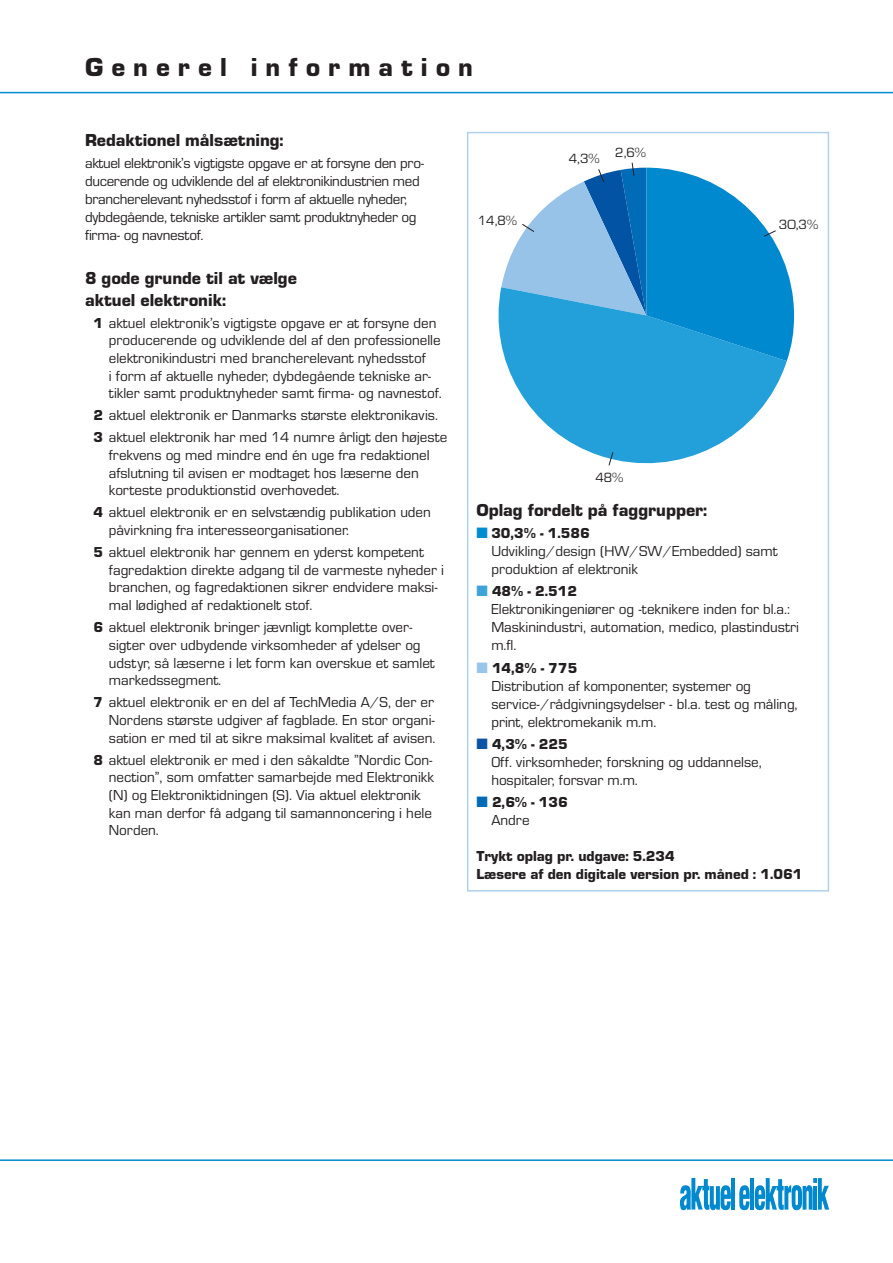
<style>
.page{position:relative;width:893px;height:1263px;background:#fff}
.page>*{position:absolute;margin:0;border:0;box-sizing:border-box;transform-origin:0 0}
.t1{font:27px "Eurostile Black DTC";letter-spacing:.3em;color:#231f20}
.t2{font:18px/21.6px "Eurostile Black DTC";color:#231f20}
.t3{font:15px/17.7px "Eurostile Roman DTC";color:#231f20}
.t4{font:15px/18px "Eurostile Roman DTC";letter-spacing:-.02em;color:#231f20}
.t5{font:15px "Eurostile Black DTC";color:#231f20}
.t6{font:13.8px "Eurostile Roman DTC";color:#231f20}
.s1{font-family:"Eurostile Black DTC"}
.s2{color:#008cd0}
.s3{color:#3ea3d9}
.s4{color:#99c6e8}
.s5{color:#0a52a4}
.s6{color:#016ab6}
</style>
<div class="page">
<hr style="left:0;top:92px;width:893px;height:1px;background:#008cd0">
<hr style="left:0;top:1159px;width:893px;height:2px;background:#008cd0">
<hr style="left:731px;top:1178px;width:4px;height:31px;background:#0089cf">
<svg style="left:680px;top:1178px;width:51px;height:32px"></svg>
<svg style="left:739px;top:1178px;width:90px;height:32px"></svg>
<div style="left:467px;top:132px;width:362px;height:759px;border:2px solid #b0d1ee"></div>
<svg style="left:498px;top:289px;width:289px;height:175px;fill:#239fd9"></svg>
<svg style="left:501px;top:162px;width:293px;height:199px"></svg>
<svg style="left:608px;top:451px;width:6px;height:15px"></svg>
<h1 class="t1" style="left:85px;top:52px;width:389px">Generel information</h1>
<p class="t2" style="left:85px;top:129px;width:200px">Redaktionel målsætning:</p>
<p class="t4" style="left:85px;top:154px;width:341px">aktuel elektronik’s vigtigste opgave er at forsyne den pro&shy;ducerende og udviklende del af elektronikindustrien med</p>
<p class="t4" style="left:85px;top:190px;width:333px">brancherelevant nyhedsstof i form af aktuelle nyheder, dybdegående, tekniske artikler samt produktnyheder og firma- og navnestof.</p>
<p class="t2" style="left:85px;top:267px;width:213px">8 gode grunde til at vælge aktuel elektronik:</p>
<p class="t3" style="left:109px;top:314px;width:334px;text-indent:-15px"><span class="s1">1</span> aktuel elektronik’s vigtigste opgave er at forsyne den producerende og udviklende del af den professionelle elektronikindustri med brancherelevant nyhedsstof<br>i form af aktuelle nyheder, dybdegående tekniske ar&shy;tikler samt produktnyheder samt firma- og navnestof.</p>
<p class="t3" style="left:93px;top:407px;width:346px"><span class="s1">2</span> aktuel elektronik er Danmarks største elektronikavis.</p>
<p class="t3" style="left:109px;top:429px;width:340px;text-indent:-15px"><span class="s1">3</span> aktuel elektronik har med 14 numre årligt den højeste frekvens og med mindre end én uge fra redaktionel afslutning til avisen er modtaget hos læserne den korteste produktionstid overhovedet.</p>
<p class="t3" style="left:109px;top:504px;width:323px;text-indent:-15px"><span class="s1">4</span> aktuel elektronik er en selvstændig publikation uden påvirkning fra interesseorganisationer.</p>
<p class="t3" style="left:109px;top:543px;width:337px;text-indent:-15px"><span class="s1">5</span> aktuel elektronik har gennem en yderst kompetent fagredaktion direkte adgang til de varmeste nyheder i branchen, og fagredaktionen sikrer endvidere maksi&shy;mal lødighed af redaktionelt stof.</p>
<p class="t3" style="left:109px;top:618px;width:327px;text-indent:-15px"><span class="s1">6</span> aktuel elektronik bringer jævnligt komplette over&shy;sigter over udbydende virksomheder af ydelser og udstyr, så læserne i let form kan overskue et samlet markedssegment.</p>
<p class="t3" style="left:109px;top:693px;width:328px;text-align:justify;text-indent:-15px"><span class="s1">7</span> aktuel elektronik er en del af TechMedia A/S, der er Nordens største udgiver af fagblade. En stor organi&shy;sation er med til at sikre maksimal kvalitet af avisen.</p>
<p class="t3" style="left:109px;top:751px;width:327px;text-indent:-15px"><span class="s1">8</span> aktuel elektronik er med i den såkaldte ”Nordic Con&shy;nection”, som omfatter samarbejde med Elektronikk (N) og Elektroniktidningen (S). Via aktuel elektronik kan man derfor få adgang til samannoncering i hele Norden.</p>
<p class="t6" style="left:569px;top:151px;width:32px">4,3%</p>
<p class="t6" style="left:615px;top:145px;width:32px">2,6%</p>
<p class="t6" style="left:478px;top:213px;width:41px">14,8%</p>
<p class="t6" style="left:779px;top:217px;width:41px">30,3%</p>
<p class="t6" style="left:595px;top:470px;width:29px">48%</p>
<p class="t2" style="left:476px;top:499px;width:232px">Oplag fordelt på faggrupper:</p>
<p class="t5" style="left:476px;top:525px;width:115px"><span class="s2">■</span> 30,3% - 1.586</p>
<p class="t3" style="left:491px;top:542px;width:288px">Udvikling/design (HW/SW/Embedded) samt produktion af elektronik</p>
<p class="t5" style="left:476px;top:583px;width:102px"><span class="s3">■</span> 48% - 2.512</p>
<p class="t3" style="left:491px;top:600px;width:309px">Elektronikingeniører og -teknikere inden for bl.a.:<br>Maskinindustri, automation, medico, plastindustri m.fl.</p>
<p class="t5" style="left:476px;top:659px;width:102px"><span class="s4">■</span> 14,8% - 775</p>
<p class="t3" style="left:491px;top:677px;width:308px">Distribution af komponenter, systemer og service-/rådgivningsydelser - bl.a. test og måling, print, elektromekanik m.m.</p>
<p class="t5" style="left:476px;top:736px;width:93px"><span class="s5">■</span> 4,3% - 225</p>
<p class="t3" style="left:491px;top:753px;width:272px">Off. virksomheder, forskning og uddannelse,</p>
<p class="t3" style="left:491px;top:771px;width:148px">hospitaler, forsvar m.m.</p>
<p class="t5" style="left:476px;top:794px;width:93px"><span class="s6">■</span> 2,6% - 136</p>
<p class="t3" style="left:491px;top:811px;width:40px">Andre</p>
<p class="t5" style="left:476px;top:848px;width:200px">Trykt oplag pr. udgave: 5.234</p>
<p class="t5" style="left:476px;top:866px;width:327px">Læsere af den digitale version pr. måned : 1.061</p>
</div>
